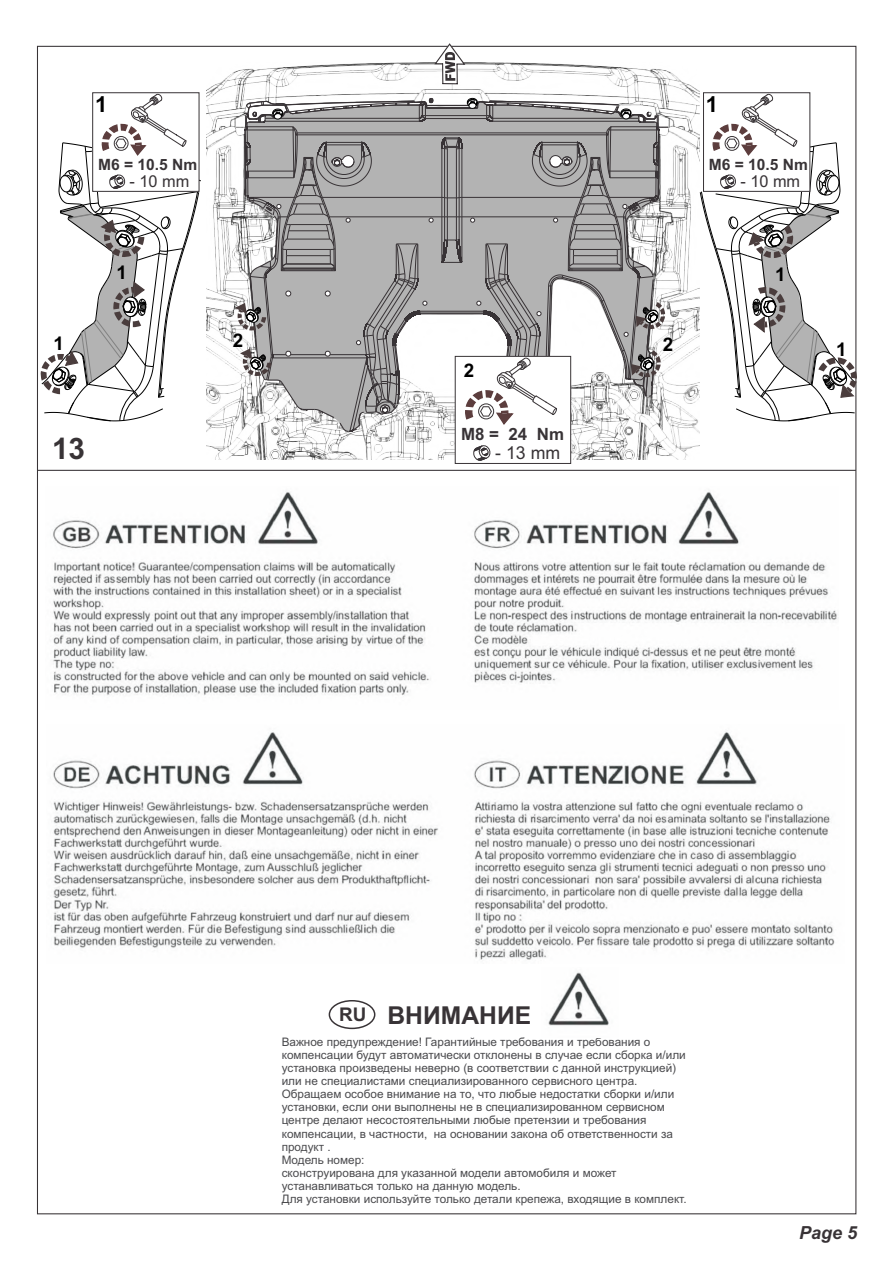
<style>
.page{position:relative;width:893px;height:1262px;background:#fff}
.page>*{position:absolute;margin:0;border:0;box-sizing:border-box;transform-origin:0 0}
.t1{font:700 29.7px "Arial";color:#383336}
.t2{font:700 24.6px "Arial";color:#383336}
.t3{font:700 22.05px "Arial";color:#000}
.t4{font:700 18.75px "Arial";color:#000}
.t5{font:italic 700 18px "Arial";color:#383336}
.t6{font:17.85px "Arial";color:#383336}
.t7{font:700 16.95px "Arial";color:#383336}
.t8{font:16.5px "Arial";color:#383336}
.t9{font:700 15.6px "Arial";color:#383336}
.t10{font:11.7px/13px "Arial";color:#4a4a4d}
.s1{font-size:18.9px}
</style>
<div class="page">
<img style="left:52px;top:491px;width:785px;height:205px">
<img style="left:53px;top:732px;width:782px;height:228px">
<div style="left:328px;top:1000px;width:47px;height:29px;border:1px solid #383336;border-radius:50%"></div>
<img style="left:548px;top:972px;width:61px;height:54px">
<hr style="left:37px;top:470px;width:818px;height:1px;background:#383336">
<img style="left:206px;top:62px;width:493px;height:397px">
<hr style="left:428px;top:107px;width:47px;height:1px;background:#383336">
<hr style="left:428px;top:108px;width:47px;height:1px;background:#383336">
<hr style="left:426px;top:105px;width:51px;height:1px;background:#383336">
<hr style="left:329px;top:217px;width:113px;height:1px;background:#383336">
<hr style="left:420px;top:311px;width:64px;height:1px;background:#383336">
<hr style="left:322px;top:197px;width:120px;height:1px;background:#383336">
<hr style="left:420px;top:313px;width:63px;height:1px;background:#383336">
<hr style="left:297px;top:135px;width:309px;height:1px;background:#383336">
<hr style="left:297px;top:133px;width:309px;height:1px;background:#383336">
<hr style="left:425px;top:118px;width:61px;height:1px;background:#383336">
<hr style="left:425px;top:115px;width:61px;height:1px;background:#383336">
<svg style="left:434px;top:43px;width:31px;height:41px"></svg>
<svg style="left:233px;top:98px;width:200px;height:373px"></svg>
<svg style="left:441px;top:92px;width:227px;height:379px"></svg>
<svg style="left:699px;top:93px;width:158px;height:328px"></svg>
<svg style="left:37px;top:93px;width:164px;height:328px"></svg>
<h3 class="t4" style="left:53px;top:336px;width:12px">1</h3>
<h3 class="t3" style="left:95px;top:96px;width:14px">1</h3>
<h3 class="t9" style="left:98px;top:158px;width:101px">M6 = 10.5 Nm</h3>
<h3 class="t8" style="left:129px;top:175px;width:61px">- 10 mm</h3>
<h3 class="t4" style="left:116px;top:266px;width:12px">1</h3>
<h1 class="t1" style="left:52px;top:437px;width:35px">13</h1>
<h3 class="t4" style="left:233px;top:333px;width:12px">2</h3>
<h3 class="t4" style="left:662px;top:338px;width:12px">2</h3>
<h3 class="t4" style="left:464px;top:363px;width:12px">2</h3>
<h3 class="t7" style="left:461px;top:428px;width:104px">M8 = 24 Nm</h3>
<h3 class="t6" style="left:495px;top:445px;width:66px">- 13 mm</h3>
<h3 class="t3" style="left:706px;top:96px;width:14px">1</h3>
<h3 class="t9" style="left:709px;top:158px;width:101px">M6 = 10.5 Nm</h3>
<h3 class="t8" style="left:740px;top:175px;width:61px">- 10 mm</h3>
<h3 class="t4" style="left:775px;top:267px;width:12px">1</h3>
<h3 class="t4" style="left:836px;top:342px;width:12px">1</h3>
<h2 class="t2" style="left:339px;top:1005px;width:193px"><span class="s1">RU</span> ВНИМАНИЕ</h2>
<p class="t10" style="left:282px;top:1036px;width:406px">Важное предупреждение! Гарантийные требования и требования о компенсации будут автоматически отклонены в случае если сборка и/или установка произведены неверно (в соответствии с данной инструкцией) или не специалистами специализированного сервисного центра.<br>Обращаем особое внимание на то, что любые недостатки сборки и/или установки, если они выполнены не в специализированном сервисном центре делают несостоятельными любые претензии и требования компенсации, в частности, на основании закона об ответственности за продукт .<br>Модель номер:<br>сконструирована для указанной модели автомобиля и может устанавливаться только на данную модель.<br>Для установки используйте только детали крепежа, входящие в комплект.</p>
<h3 class="t5" style="left:799px;top:1225px;width:60px">Page 5</h3>
</div>
